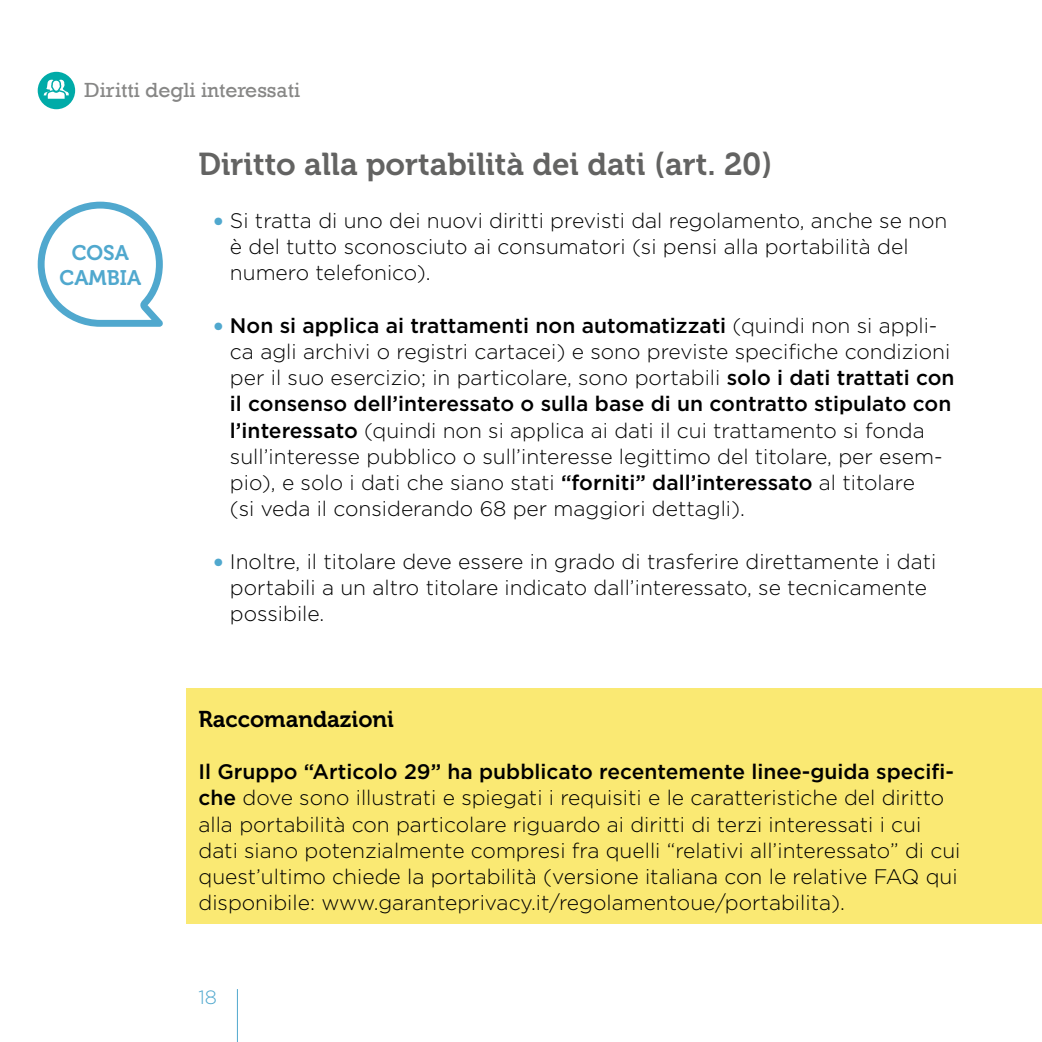
<style>
.page{position:relative;width:1042px;height:1042px;background:#fff}
.page>*{position:absolute;margin:0;border:0;box-sizing:border-box;transform-origin:0 0}
.t1{font:31.5px "Museo 700";color:#636362}
.t2{font:22.75px "Museo 700";color:#000}
.t3{font:300 21px/26.2px "Gotham";color:#000}
.t4{font:21px "Rockwell";color:#878786}
.t5{font:21px/25.2px "Museo 700";color:#50a8ce;text-align:center}
.t6{font:300 19.25px "Gotham";color:#50a8ce}
.s1{font-family:"Museo 700";font-weight:400;font-size:22.75px;color:#50a8ce}
.s2{font-weight:500}
</style>
<div class="page">
<div style="left:38px;top:72px;width:37px;height:37px;background:#00aba8;border-radius:50%"></div>
<svg style="left:44px;top:79px;width:25px;height:20px"></svg>
<hr style="left:237px;top:989px;width:1px;height:53px;background:#50a8ce">
<div style="left:186px;top:688px;width:856px;height:235px;background:#fae973"></div>
<svg style="left:38px;top:202px;width:125px;height:125px"></svg>
<p class="t4" style="left:84px;top:77px;width:217px">Diritti degli interessati</p>
<p class="t5" style="left:59px;top:240px;width:83px">COSA<br>CAMBIA</p>
<h1 class="t1" style="left:198px;top:147px;width:575px">Diritto alla portabilità dei dati (art. 20)</h1>
<p class="t3" style="left:230px;top:206px;width:719px;text-indent:-17px"><span class="s1">•</span> Si tratta di uno dei nuovi diritti previsti dal regolamento, anche se non è del tutto sconosciuto ai consumatori (si pensi alla portabilità del numero telefonico).</p>
<p class="t3" style="left:230px;top:311px;width:726px;text-indent:-17px"><span class="s1">•</span> <span class="s2">Non si applica ai trattamenti non automatizzati</span> (quindi non si appli&shy;ca agli archivi o registri cartacei) e sono previste specifiche condizioni per il suo esercizio; in particolare, sono portabili <span class="s2">solo i dati trattati con il consenso dell’interessato o sulla base di un contratto stipulato con l’interessato</span> (quindi non si applica ai dati il cui trattamento si fonda sull’interesse pubblico o sull’interesse legittimo del titolare, per esem&shy;pio), e solo i dati che siano stati <span class="s2">“forniti” dall’interessato</span> al titolare<br>(si veda il considerando 68 per maggiori dettagli).</p>
<p class="t3" style="left:230px;top:548px;width:708px;text-indent:-17px"><span class="s1">•</span> Inoltre, il titolare deve essere in grado di trasferire direttamente i dati portabili a un altro titolare indicato dall’interessato, se tecnicamente possibile.</p>
<p class="t2" style="left:198px;top:706px;width:197px">Raccomandazioni</p>
<p class="t3" style="left:198px;top:758px;width:763px"><span class="s2">Il Gruppo “Articolo 29” ha pubblicato recentemente linee-guida specifi&shy;che</span> dove sono illustrati e spiegati i requisiti e le caratteristiche del diritto alla portabilità con particolare riguardo ai diritti di terzi interessati i cui dati siano potenzialmente compresi fra quelli “relativi all’interessato” di cui quest’ultimo chiede la portabilità (versione italiana con le relative FAQ qui disponibile: www.garanteprivacy.it/regolamentoue/portabilita).</p>
<p class="t6" style="left:198px;top:985px;width:20px">18</p>
</div>
